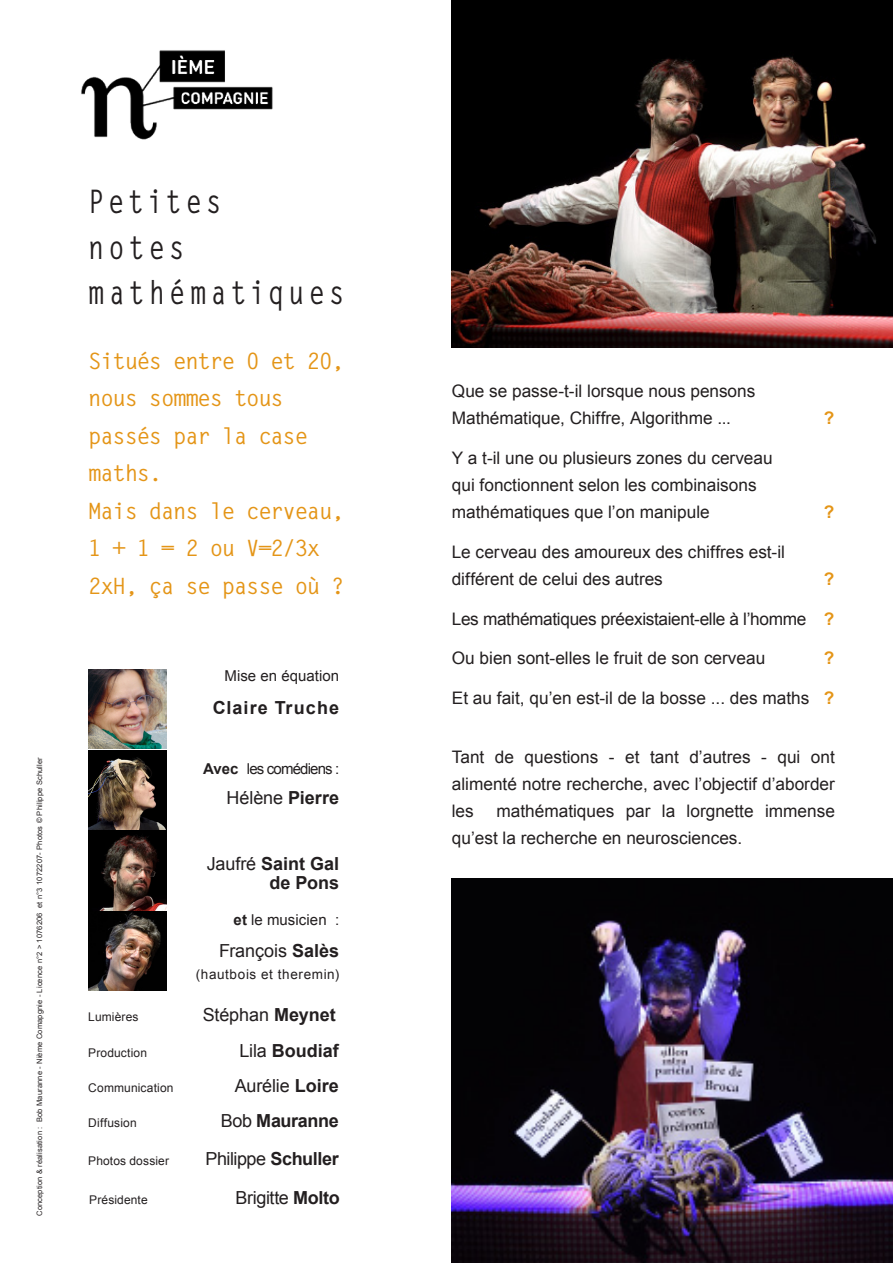
<style>
.page{position:relative;width:893px;height:1263px;background:#fff}
.page>*{position:absolute;margin:0;border:0;box-sizing:border-box;transform-origin:0 0}
.t1{font:700 32.4px/45px "Letter Gothic Std";letter-spacing:.145em;color:#231f20;scale:.83 1}
.t2{font:700 22.5px/37.5px "Letter Gothic Std";letter-spacing:-.06em;color:#e49517}
.t3{font:18px "Arial";letter-spacing:-.01em;color:#231f20}
.t4{font:700 18px/18.6px "Arial";color:#231f20;text-align:right}
.t5{font:700 18px "Arial";letter-spacing:.06em;color:#231f20}
.t6{font:700 18px "Arial";letter-spacing:-.02em;color:#231f20}
.t7{font:17.25px/27px "Arial";color:#231f20}
.t8{font:17.25px "Arial";letter-spacing:-.02em;color:#231f20}
.t9{font:700 17.25px "Arial";color:#e49517}
.t10{font:15px "Arial";color:#231f20}
.t11{font:15px "Arial";letter-spacing:-.055em;color:#231f20}
.t12{font:13.5px "Arial";letter-spacing:.045em;color:#231f20}
.t13{font:12px "Arial";letter-spacing:.01em;color:#231f20}
.t14{font:7.5px "Arial";letter-spacing:.02em;color:#231f20}
.s1{font-weight:700}
.s2{font-weight:400}
.s3{font-weight:700;color:#e49517}
</style>
<div class="page">
<img style="left:81px;top:50px;width:192px;height:90px">
<img style="left:451px;top:0;width:442px;height:347px">
<img style="left:451px;top:878px;width:442px;height:385px">
<img style="left:88px;top:670px;width:79px;height:159px">
<img style="left:88px;top:831px;width:79px;height:160px">
<p class="t14" style="left:35px;top:1216px;width:460px;rotate:-90deg">Conception &amp; réalisation : Bob Mauranne - Nième Comapgnie - Licence n°2 &gt; 1076206 et n°3 1072207- Photos © Philippe Schuller</p>
<h1 class="t1" style="left:88px;top:180px;width:311px">Petites<br>notes mathématiques</h1>
<h2 class="t2" style="left:88px;top:342px;width:258px">Situés entre 0 et 20, nous sommes tous passés par la case maths.<br>Mais dans le cerveau,<br>1 + 1 = 2 ou V=2/3x<br>2xH, ça se passe où ?</h2>
<p class="t10" style="left:224px;top:666px;width:116px">Mise en équation</p>
<p class="t5" style="left:213px;top:696px;width:128px">Claire Truche</p>
<p class="t11" style="left:203px;top:758px;width:138px"><span class="s1">Avec</span> les comédiens :</p>
<p class="t3" style="left:226px;top:786px;width:114px">Hélène <span class="s1">Pierre</span></p>
<p class="t4" style="left:207px;top:855px;width:134px"><span class="s2">Jaufré</span> Saint Gal de Pons</p>
<p class="t10" style="left:234px;top:910px;width:107px"><span class="s1">et</span> le musicien :</p>
<p class="t3" style="left:219px;top:939px;width:122px">François <span class="s1">Salès</span></p>
<p class="t12" style="left:196px;top:966px;width:145px">(hautbois et theremin)</p>
<p class="t13" style="left:88px;top:1009px;width:52px">Lumières</p>
<p class="t3" style="left:203px;top:1003px;width:135px">Stéphan <span class="s1">Meynet</span></p>
<p class="t13" style="left:88px;top:1044px;width:60px">Production</p>
<p class="t4" style="left:239px;top:1042px;width:101px"><span class="s2">Lila</span> Boudiaf</p>
<p class="t13" style="left:88px;top:1080px;width:87px">Communication</p>
<p class="t3" style="left:235px;top:1074px;width:106px">Aurélie <span class="s1">Loire</span></p>
<p class="t13" style="left:88px;top:1115px;width:50px">Diffusion</p>
<p class="t6" style="left:221px;top:1109px;width:120px"><span class="s2">Bob</span> Mauranne</p>
<p class="t13" style="left:88px;top:1153px;width:82px">Photos dossier</p>
<p class="t3" style="left:206px;top:1147px;width:135px">Philippe <span class="s1">Schuller</span></p>
<p class="t13" style="left:89px;top:1192px;width:60px">Présidente</p>
<p class="t3" style="left:236px;top:1186px;width:106px">Brigitte <span class="s1">Molto</span></p>
<p class="t7" style="left:452px;top:378px;width:305px">Que se passe-t-il lorsque nous pensons<br>Mathématique, Chiffre, Algorithme ...</p>
<p class="t7" style="left:452px;top:445px;width:322px">Y a t-il une ou plusieurs zones du cerveau qui fonctionnent selon les combinaisons mathématiques que l’on manipule</p>
<p class="t9" style="left:824px;top:407px;width:12px">?</p>
<p class="t9" style="left:824px;top:501px;width:12px">?</p>
<p class="t7" style="left:452px;top:538px;width:335px">Le cerveau des amoureux des chiffres est-il différent de celui des autres</p>
<p class="t9" style="left:824px;top:567px;width:12px">?</p>
<p class="t8" style="left:452px;top:607px;width:384px">Les mathématiques préexistaient-elle à l’homme <span class="s3">?</span></p>
<p class="t7" style="left:452px;top:645px;width:315px">Ou bien sont-elles le fruit de son cerveau</p>
<p class="t9" style="left:824px;top:647px;width:12px">?</p>
<p class="t7" style="left:452px;top:685px;width:384px">Et au fait, qu’en est-il de la bosse ... des maths <span class="s3">?</span></p>
<p class="t7" style="left:452px;top:743px;width:385px;text-align:justify">Tant de questions - et tant d’autres - qui ont alimenté notre recherche, avec l’objectif d’aborder les</p>
<p class="t7" style="left:452px;top:797px;width:385px;text-indent:45px">mathématiques par la lorgnette immense qu’est la recherche en neurosciences.</p>
</div>
